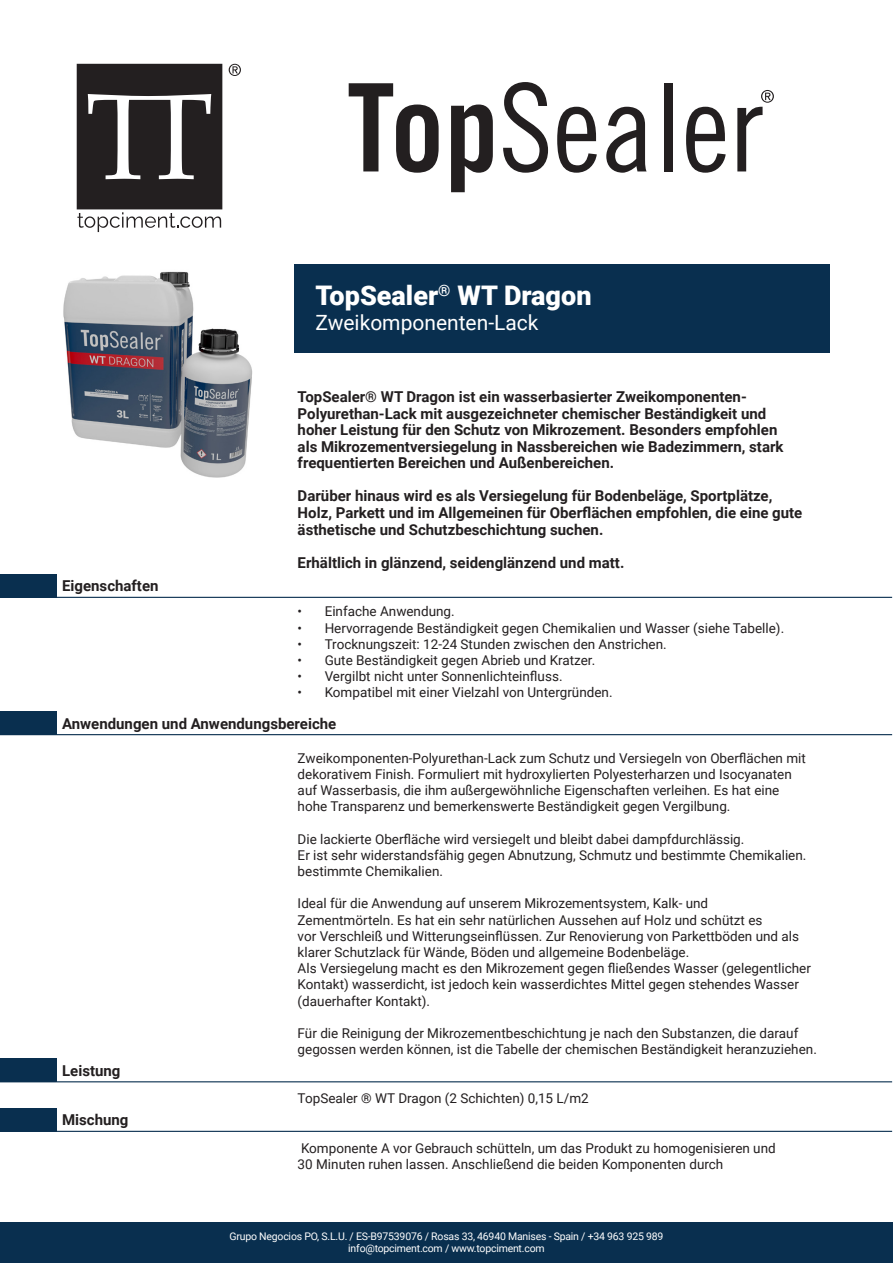
<style>
.page{position:relative;width:893px;height:1263px;background:#fff}
.page>*{position:absolute;margin:0;border:0;box-sizing:border-box;transform-origin:0 0}
.t1{font:900 27px "Roboto";color:#fff}
.t2{font:21px "Roboto";color:#fff}
.TEXTO_DESTACADO{font:700 15px/16.5px "Roboto";color:#231f20}
.TEXTO_GROSO{font:13.5px/16.2px "Roboto";color:#231f20}
.t3{font:10.5px/12px "Roboto";letter-spacing:-.02em;color:#fff;text-align:center}
</style>
<div class="page">
<div style="left:0;top:1222px;width:893px;height:41px;background:#092f4f"></div>
<img style="left:63px;top:271px;width:190px;height:207px">
<div style="left:294px;top:264px;width:535px;height:88px;background:#092f4f"></div>
<svg style="left:77px;top:64px;width:145px;height:168px"></svg>
<svg style="left:229px;top:64px;width:12px;height:12px"></svg>
<svg style="left:349px;top:83px;width:90px;height:90px"></svg>
<svg style="left:451px;top:105px;width:42px;height:87px"></svg>
<svg style="left:503px;top:82px;width:45px;height:91px"></svg>
<svg style="left:557px;top:107px;width:40px;height:66px"></svg>
<svg style="left:606px;top:107px;width:41px;height:66px"></svg>
<div style="left:664px;top:83px;width:9px;height:88px;background:#231f20"></div>
<svg style="left:686px;top:107px;width:40px;height:66px"></svg>
<svg style="left:737px;top:90px;width:37px;height:81px"></svg>
<div style="left:0;top:574px;width:56px;height:23px;background:#092f4f"></div>
<hr style="left:0;top:597px;width:56px;height:1px;background:#092f4f">
<hr style="left:56px;top:597px;width:836px;height:1px;background:#092f4f">
<div style="left:0;top:711px;width:56px;height:24px;background:#092f4f"></div>
<hr style="left:56px;top:734px;width:836px;height:1px;background:#092f4f">
<div style="left:0;top:1058px;width:56px;height:24px;background:#092f4f"></div>
<hr style="left:56px;top:1081px;width:836px;height:1px;background:#092f4f">
<div style="left:0;top:1108px;width:56px;height:23px;background:#092f4f"></div>
<hr style="left:0;top:1131px;width:56px;height:1px;background:#092f4f">
<hr style="left:56px;top:1131px;width:836px;height:1px;background:#092f4f">
<h1 class="t1" style="left:315px;top:277px;width:278px">TopSealer<sup>®</sup> WT Dragon</h1>
<h1 class="t2" style="left:315px;top:308px;width:225px">Zweikomponenten-Lack</h1>
<h3 class="TEXTO_DESTACADO" style="left:62px;top:577px;width:98px">Eigenschaften</h3>
<p class="TEXTO_DESTACADO" style="left:298px;top:388px;width:487px">TopSealer® WT Dragon ist ein wasserbasierter Zweikomponenten-Polyurethan-Lack mit ausgezeichneter chemischer Beständigkeit und hoher Leistung für den Schutz von Mikrozement. Besonders empfohlen als Mikrozementversiegelung in Nassbereichen wie Badezimmern, stark frequentierten Bereichen und Außenbereichen.</p>
<p class="TEXTO_DESTACADO" style="left:298px;top:487px;width:476px">Darüber hinaus wird es als Versiegelung für Bodenbeläge, Sportplätze,</p>
<p class="TEXTO_DESTACADO" style="left:298px;top:504px;width:506px">Holz, Parkett und im Allgemeinen für Oberflächen empfohlen, die eine gute</p>
<p class="TEXTO_DESTACADO" style="left:298px;top:520px;width:307px">ästhetische und Schutzbeschichtung suchen.</p>
<p class="TEXTO_DESTACADO" style="left:298px;top:553px;width:328px">Erhältlich in glänzend, seidenglänzend und matt.</p>
<p class="TEXTO_GROSO" style="left:298px;top:603px;width:159px">• Einfache Anwendung.</p>
<p class="TEXTO_GROSO" style="left:298px;top:619px;width:488px">• Hervorragende Beständigkeit gegen Chemikalien und Wasser (siehe Tabelle).</p>
<p class="TEXTO_GROSO" style="left:298px;top:635px;width:371px">• Trocknungszeit: 12-24 Stunden zwischen den Anstrichen.</p>
<p class="TEXTO_GROSO" style="left:298px;top:652px;width:299px">• Gute Beständigkeit gegen Abrieb und Kratzer.</p>
<p class="TEXTO_GROSO" style="left:298px;top:668px;width:266px">• Vergilbt nicht unter Sonnenlichteinfluss.</p>
<p class="TEXTO_GROSO" style="left:298px;top:684px;width:316px">• Kompatibel mit einer Vielzahl von Untergründen.</p>
<h3 class="TEXTO_DESTACADO" style="left:62px;top:714px;width:276px">Anwendungen und Anwendungsbereiche</h3>
<p class="TEXTO_GROSO" style="left:298px;top:749px;width:510px">Zweikomponenten-Polyurethan-Lack zum Schutz und Versiegeln von Oberflächen mit</p>
<p class="TEXTO_GROSO" style="left:298px;top:765px;width:496px">dekorativem Finish. Formuliert mit hydroxylierten Polyesterharzen und Isocyanaten</p>
<p class="TEXTO_GROSO" style="left:298px;top:781px;width:483px">auf Wasserbasis, die ihm außergewöhnliche Eigenschaften verleihen. Es hat eine</p>
<p class="TEXTO_GROSO" style="left:298px;top:798px;width:434px">hohe Transparenz und bemerkenswerte Beständigkeit gegen Vergilbung.</p>
<p class="TEXTO_GROSO" style="left:298px;top:830px;width:448px">Die lackierte Oberfläche wird versiegelt und bleibt dabei dampfdurchlässig.</p>
<p class="TEXTO_GROSO" style="left:298px;top:846px;width:510px">Er ist sehr widerstandsfähig gegen Abnutzung, Schmutz und bestimmte Chemikalien. bestimmte Chemikalien.</p>
<p class="TEXTO_GROSO" style="left:298px;top:895px;width:412px">Ideal für die Anwendung auf unserem Mikrozementsystem, Kalk- und</p>
<p class="TEXTO_GROSO" style="left:298px;top:911px;width:466px">Zementmörteln. Es hat ein sehr natürlichen Aussehen auf Holz und schützt es</p>
<p class="TEXTO_GROSO" style="left:298px;top:927px;width:503px">vor Verschleiß und Witterungseinflüssen. Zur Renovierung von Parkettböden und als</p>
<p class="TEXTO_GROSO" style="left:298px;top:943px;width:393px">klarer Schutzlack für Wände, Böden und allgemeine Bodenbeläge.</p>
<p class="TEXTO_GROSO" style="left:298px;top:960px;width:515px">Als Versiegelung macht es den Mikrozement gegen fließendes Wasser (gelegentlicher</p>
<p class="TEXTO_GROSO" style="left:298px;top:976px;width:503px">Kontakt) wasserdicht, ist jedoch kein wasserdichtes Mittel gegen stehendes Wasser</p>
<p class="TEXTO_GROSO" style="left:298px;top:992px;width:134px">(dauerhafter Kontakt).</p>
<p class="TEXTO_GROSO" style="left:298px;top:1024px;width:521px">Für die Reinigung der Mikrozementbeschichtung je nach den Substanzen, die darauf gegossen werden können, ist die Tabelle der chemischen Beständigkeit heranzuziehen.</p>
<h3 class="TEXTO_DESTACADO" style="left:62px;top:1062px;width:60px">Leistung</h3>
<p class="TEXTO_GROSO" style="left:298px;top:1090px;width:293px">TopSealer ® WT Dragon (2 Schichten) 0,15 L/m2</p>
<h3 class="TEXTO_DESTACADO" style="left:62px;top:1111px;width:68px">Mischung</h3>
<p class="TEXTO_GROSO" style="left:301px;top:1139px;width:476px">Komponente A vor Gebrauch schütteln, um das Produkt zu homogenisieren und</p>
<p class="TEXTO_GROSO" style="left:298px;top:1156px;width:427px">30 Minuten ruhen lassen. Anschließend die beiden Komponenten durch</p>
<p class="t3" style="left:230px;top:1230px;width:435px">Grupo Negocios PO, S.L.U. / ES-B97539076 / Rosas 33, 46940 Manises - Spain / +34 963 925 989 info@topciment.com / www.topciment.com</p>
</div>
